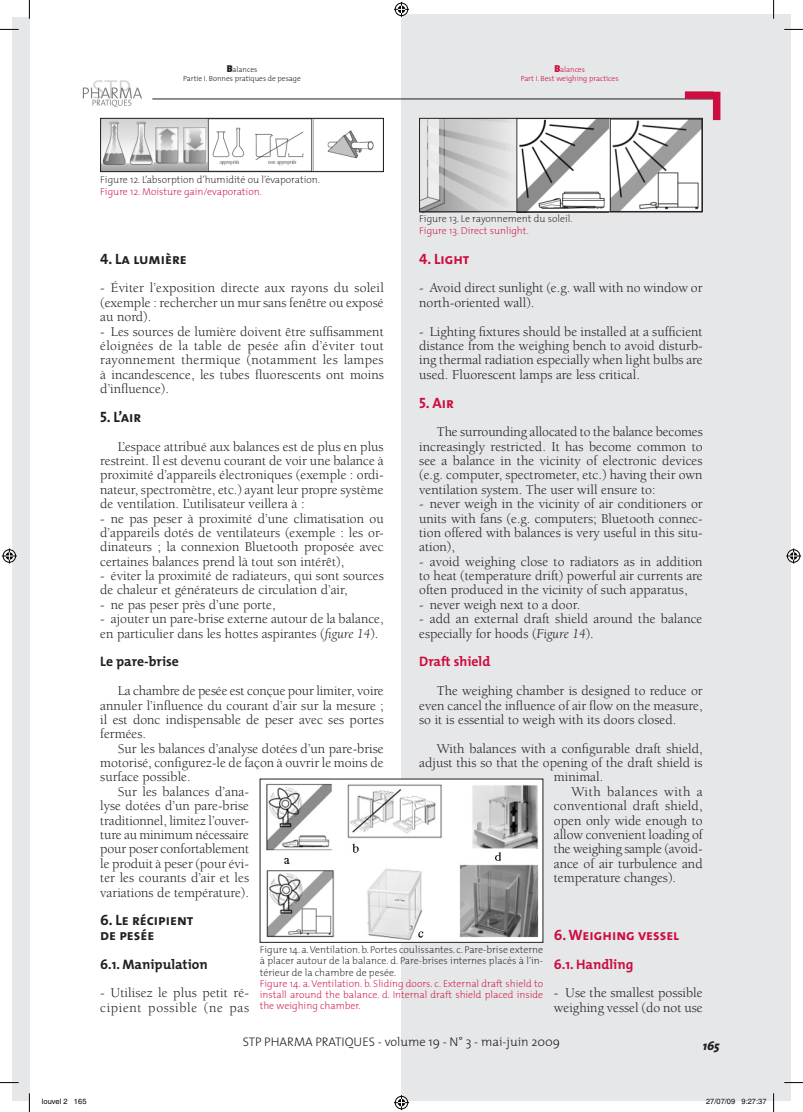
<style>
.page{position:relative;width:803px;height:1112px;background:#fff}
.page>*{position:absolute;margin:0;border:0;box-sizing:border-box;transform-origin:0 0}
.t1{font:15px/14.4px "The Mix Bold Caps";color:#231f20}
.t2{font:15px "The Mix Bold Caps";color:#cd0d40}
.t3{font:13.75px/14.4px "Berkeley";color:#231f20;text-align:justify}
.t4{font:13.75px/14.4px "Berkeley";letter-spacing:.025em;color:#231f20}
.t5{font:700 13.75px "The Mix";color:#231f20}
.t6{font:700 13.75px "The Mix";color:#cd0d40}
.t7{font:13.75px "Berkeley";letter-spacing:.04em;color:#231f20}
.t8{font:300 12.5px "The Mix";color:#231f20}
.t9{font:italic 800 12.5px "The Mix";color:#231f20}
.t10{font:200 10px/11.2px "The Mix";color:#231f20;text-align:justify}
.t11{font:200 10px/11.2px "The Mix";color:#cd0d40;text-align:justify}
.t12{font:300 7.5px/9px "The Mix";color:#231f20;text-align:center}
.t13{font:300 7.5px/9px "The Mix";color:#cd0d40;text-align:center}
.t14{font:7.5px "Helvetica";color:#000}
.s1{font-weight:900;font-size:10px}
.s2{font-style:italic}
</style>
<div class="page">
<div style="left:12px;top:17px;width:17px;height:1082px;background:#e6e7e9"></div>
<div style="left:401px;top:14px;width:390px;height:1085px;background:#e6e7e9"></div>
<hr style="left:152px;top:99px;width:561px;height:1px;background:#231f20">
<div style="left:685px;top:91px;width:28px;height:8px;background:#cd0d40"></div>
<div style="left:713px;top:92px;width:7px;height:28px;background:#cd0d40"></div>
<img style="left:82px;top:80px;width:60px;height:28px">
<img style="left:102px;top:120px;width:272px;height:50px">
<div style="left:100px;top:118px;width:284px;height:54px;border:1px solid #231f20"></div>
<img style="left:421px;top:120px;width:280px;height:90px">
<div style="left:419px;top:118px;width:284px;height:94px;border:1px solid #231f20"></div>
<img style="left:266px;top:780px;width:275px;height:160px">
<svg style="left:0;top:29px;width:19px;height:1px"></svg>
<svg style="left:784px;top:29px;width:19px;height:1px"></svg>
<svg style="left:0;top:1082px;width:19px;height:1px"></svg>
<svg style="left:784px;top:1082px;width:19px;height:1px"></svg>
<svg style="left:29px;top:0;width:1px;height:19px"></svg>
<svg style="left:29px;top:1092px;width:1px;height:19px"></svg>
<svg style="left:773px;top:0;width:1px;height:19px"></svg>
<svg style="left:773px;top:1093px;width:1px;height:18px"></svg>
<svg style="left:394px;top:2px;width:15px;height:15px"></svg>
<svg style="left:394px;top:1095px;width:15px;height:14px"></svg>
<svg style="left:2px;top:548px;width:15px;height:15px"></svg>
<svg style="left:786px;top:548px;width:15px;height:15px"></svg>
<svg style="left:741px;top:1099px;width:26px;height:2px"></svg>
<p class="t12" style="left:183px;top:65px;width:119px"><span class="s1">B</span>alances<br>Partie I. Bonnes pratiques de pesage</p>
<p class="t10" style="left:100px;top:174px;width:221px">Figure 12. L’absorption d’humidité ou l’évaporation.</p>
<p class="t11" style="left:100px;top:185px;width:163px">Figure 12. Moisture gain/evaporation.</p>
<p class="t13" style="left:521px;top:65px;width:99px"><span class="s1">B</span>alances<br>Part I. Best weighing practices</p>
<p class="t10" style="left:419px;top:213px;width:155px">Figure 13. Le rayonnement du soleil.</p>
<p class="t11" style="left:419px;top:224px;width:111px">Figure 13. Direct sunlight.</p>
<p class="t1" style="left:100px;top:251px;width:88px">4. La lumière</p>
<p class="t3" style="left:100px;top:281px;width:285px">- Éviter l’exposition directe aux rayons du soleil (exemple : rechercher un mur sans fenêtre ou exposé au nord).</p>
<p class="t3" style="left:100px;top:324px;width:285px">- Les sources de lumière doivent être suffisamment éloignées de la table de pesée afin d’éviter tout rayonnement thermique (notamment les lampes à incandescence, les tubes fluorescents ont moins d’influence).</p>
<p class="t1" style="left:100px;top:409px;width:43px">5. L’air</p>
<p class="t3" style="left:100px;top:439px;width:285px;text-indent:18px">L’espace attribué aux balances est de plus en plus restreint. Il est devenu courant de voir une balance à proximité d’appareils électroniques (exemple : ordi&shy;nateur, spectromètre, etc.) ayant leur propre système de ventilation. L’utilisateur veillera à :</p>
<p class="t3" style="left:100px;top:511px;width:285px">- ne pas peser à proximité d’une climatisation ou d’appareils dotés de ventilateurs (exemple : les or&shy;dinateurs ; la connexion Bluetooth proposée avec certaines balances prend là tout son intérêt),</p>
<p class="t3" style="left:100px;top:568px;width:285px">- éviter la proximité de radiateurs, qui sont sources de chaleur et générateurs de circulation d’air,</p>
<p class="t3" style="left:100px;top:597px;width:177px">- ne pas peser près d’une porte,</p>
<p class="t3" style="left:100px;top:612px;width:285px">- ajouter un pare-brise externe autour de la balance, en particulier dans les hottes aspirantes (<span class="s2">figure 14</span>).</p>
<p class="t5" style="left:100px;top:650px;width:80px">Le pare-brise</p>
<p class="t3" style="left:100px;top:683px;width:285px;text-indent:18px">La chambre de pesée est conçue pour limiter, voire annuler l’influence du courant d’air sur la mesure ; il est donc indispensable de peser avec ses portes fermées.</p>
<p class="t3" style="left:118px;top:741px;width:267px">Sur les balances d’analyse dotées d’un pare-brise</p>
<p class="t3" style="left:100px;top:755px;width:285px">motorisé, configurez-le de façon à ouvrir le moins de</p>
<p class="t3" style="left:100px;top:770px;width:92px">surface possible.</p>
<p class="t3" style="left:118px;top:784px;width:133px">Sur les balances d’ana-</p>
<p class="t3" style="left:100px;top:798px;width:150px">lyse dotées d’un pare-brise</p>
<p class="t3" style="left:100px;top:813px;width:150px">traditionnel, limitez l’ouver-</p>
<p class="t3" style="left:100px;top:827px;width:150px">ture au minimum nécessaire</p>
<p class="t3" style="left:100px;top:841px;width:150px">pour poser confortablement</p>
<p class="t3" style="left:100px;top:856px;width:150px">le produit à peser (pour évi-</p>
<p class="t3" style="left:100px;top:870px;width:150px">ter les courants d’air et les</p>
<p class="t3" style="left:100px;top:885px;width:150px">variations de température).</p>
<p class="t1" style="left:100px;top:912px;width:95px">6. Le récipient de pesée</p>
<p class="t5" style="left:100px;top:952px;width:109px">6.1. Manipulation</p>
<p class="t4" style="left:100px;top:985px;width:150px">- Utilisez le plus petit ré&shy;cipient possible (ne pas</p>
<p class="t2" style="left:419px;top:246px;width:52px">4. Light</p>
<p class="t3" style="left:419px;top:281px;width:285px">- Avoid direct sunlight (e.g. wall with no window or north-oriented wall).</p>
<p class="t3" style="left:419px;top:324px;width:285px">- Lighting fixtures should be installed at a sufficient distance from the weighing bench to avoid disturb&shy;ing thermal radiation especially when light bulbs are used. Fluorescent lamps are less critical.</p>
<p class="t2" style="left:419px;top:390px;width:36px">5. Air</p>
<p class="t3" style="left:419px;top:425px;width:285px;text-indent:18px">The surrounding allocated to the balance becomes increasingly restricted. It has become common to see a balance in the vicinity of electronic devices (e.g. computer, spectrometer, etc.) having their own ventilation system. The user will ensure to:</p>
<p class="t3" style="left:419px;top:497px;width:285px">- never weigh in the vicinity of air conditioners or units with fans (e.g. computers; Bluetooth connec&shy;tion offered with balances is very useful in this situ&shy;ation),</p>
<p class="t3" style="left:419px;top:554px;width:285px">- avoid weighing close to radiators as in addition to heat (temperature drift) powerful air currents are often produced in the vicinity of such apparatus,</p>
<p class="t3" style="left:419px;top:597px;width:163px">- never weigh next to a door.</p>
<p class="t3" style="left:419px;top:612px;width:285px">- add an external draft shield around the balance especially for hoods (<span class="s2">Figure 14</span>).</p>
<p class="t6" style="left:419px;top:650px;width:73px">Draft shield</p>
<p class="t3" style="left:419px;top:683px;width:285px;text-indent:18px">The weighing chamber is designed to reduce or even cancel the influence of air flow on the measure, so it is essential to weigh with its doors closed.</p>
<p class="t3" style="left:437px;top:741px;width:267px">With balances with a configurable draft shield,</p>
<p class="t3" style="left:419px;top:755px;width:285px">adjust this so that the opening of the draft shield is</p>
<p class="t3" style="left:554px;top:770px;width:51px">minimal.</p>
<p class="t7" style="left:571px;top:784px;width:133px">With balances with a</p>
<p class="t3" style="left:554px;top:798px;width:150px">conventional draft shield,</p>
<p class="t3" style="left:554px;top:813px;width:150px">open only wide enough to</p>
<p class="t3" style="left:554px;top:827px;width:150px">allow convenient loading of</p>
<p class="t3" style="left:554px;top:841px;width:150px">the weighing sample (avoid-</p>
<p class="t3" style="left:554px;top:856px;width:150px">ance of air turbulence and</p>
<p class="t3" style="left:554px;top:870px;width:124px">temperature changes).</p>
<p class="t2" style="left:554px;top:921px;width:127px">6. Weighing vessel</p>
<p class="t6" style="left:554px;top:952px;width:81px">6.1. Handling</p>
<p class="t3" style="left:554px;top:985px;width:150px">- Use the smallest possible weighing vessel (do not use</p>
<p class="t10" style="left:260px;top:943px;width:285px">Figure 14. a. Ventilation. b. Portes coulissantes. c. Pare-brise externe à placer autour de la balance. d. Pare-brises internes placés à l’in&shy;térieur de la chambre de pesée.</p>
<p class="t11" style="left:260px;top:977px;width:285px">Figure 14. a. Ventilation. b. Sliding doors. c. External draft shield to install around the balance. d. Internal draft shield placed inside the weighing chamber.</p>
<p class="t8" style="left:243px;top:1031px;width:319px">STP PHARMA PRATIQUES - volume 19 - N° 3 - mai-juin 2009</p>
<p class="t9" style="left:703px;top:1035px;width:18px">165</p>
<p class="t14" style="left:42px;top:1097px;width:46px">louvel 2 165</p>
<p class="t14" style="left:706px;top:1097px;width:62px">27/07/09 9:27:37</p>
</div>
